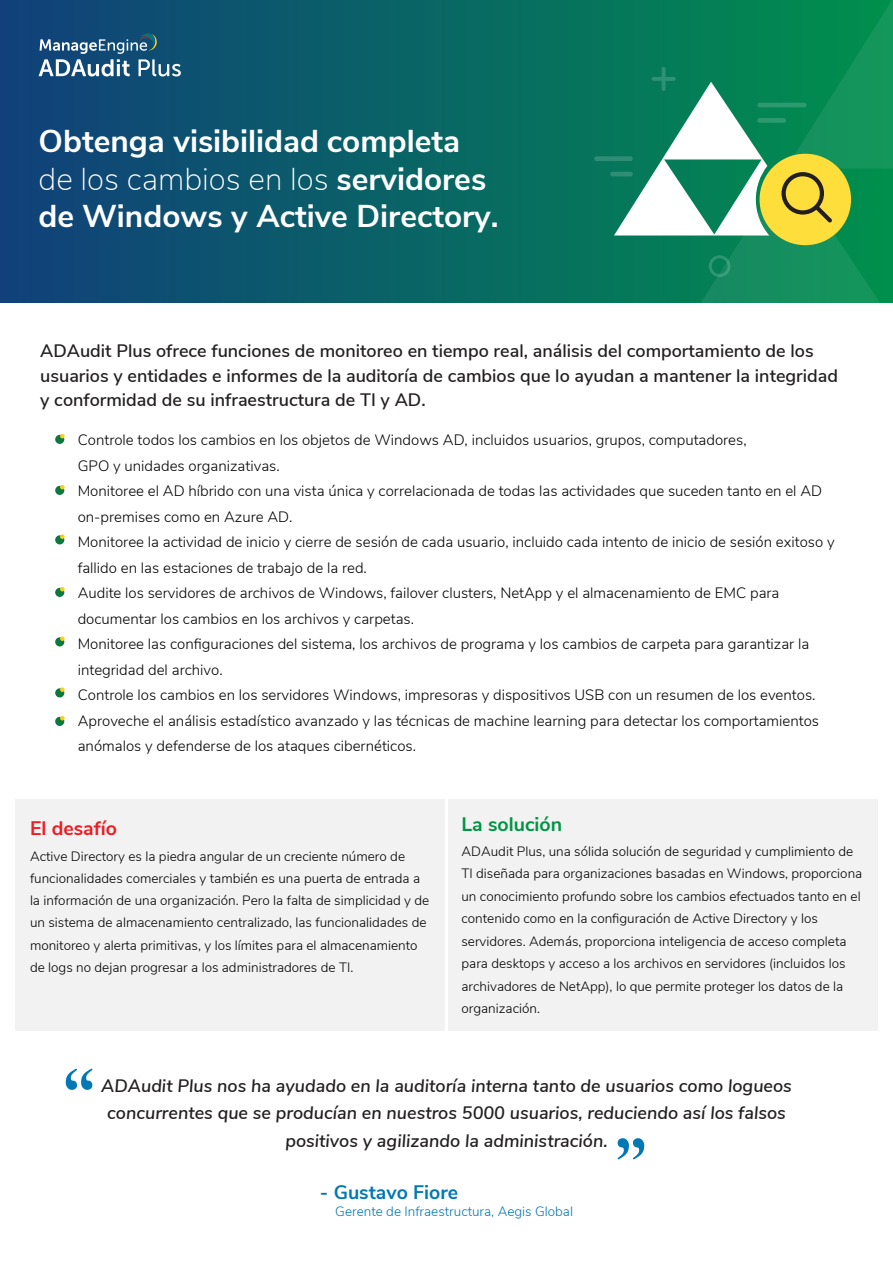
<style>
.page{position:relative;width:893px;height:1263px;background:#fff}
.page>*{position:absolute;margin:0;border:0;box-sizing:border-box;transform-origin:0 0}
.t1{font:700 31.5px/37.8px "Nunito Sans";color:#fff}
.t2{font:700 19.5px "Nunito Sans";color:#0278b5}
.t3{font:700 19.5px "Nunito Sans";color:#009444}
.t4{font:700 19.5px "Nunito Sans";color:#ed1c24}
.t5{font:600 18px/24.6px "Nunito Sans";color:#231f20}
.t6{font:italic 600 18px/27.6px "Nunito Sans";color:#231f20;text-align:center}
.t7{font:300 15px/25.5px "Nunito Sans";color:#000}
.t8{font:300 13.5px/22.5px "Nunito Sans";color:#000}
.t9{font:300 13.5px "Nunito Sans";color:#0278b5}
.s1{font-weight:200}
</style>
<div class="page">
<svg style="left:0;top:0;width:679px;height:303px;background:#0a5d69"></svg>
<svg style="left:679px;top:0;width:214px;height:303px;background:#098b56"></svg>
<div style="left:760px;top:154px;width:91px;height:91px;background:#fede3b;border-radius:50%"></div>
<hr style="left:757px;top:103px;width:50px;height:4px;background:#2c9a6f;border-radius:2px">
<div style="left:757px;top:118px;width:29px;height:5px;background:#2c996f;border-radius:2px"></div>
<div style="left:594px;top:156px;width:39px;height:5px;background:#2f8d76;border-radius:2px"></div>
<svg style="left:610px;top:172px;width:23px;height:4px"></svg>
<svg style="left:614px;top:67px;width:155px;height:168px"></svg>
<svg style="left:709px;top:255px;width:21px;height:22px"></svg>
<svg style="left:781px;top:172px;width:51px;height:51px"></svg>
<svg style="left:39px;top:31px;width:142px;height:45px;background:#427091"></svg>
<div style="left:55px;top:435px;width:9px;height:9px;background:#0b783d;border-radius:50%"></div>
<svg style="left:60px;top:434px;width:5px;height:4px"></svg>
<div style="left:55px;top:486px;width:9px;height:9px;background:#0b783d;border-radius:50%"></div>
<svg style="left:60px;top:485px;width:5px;height:4px"></svg>
<div style="left:55px;top:535px;width:9px;height:9px;background:#0b783d;border-radius:50%"></div>
<svg style="left:60px;top:534px;width:5px;height:5px"></svg>
<div style="left:55px;top:588px;width:9px;height:9px;background:#0b783d;border-radius:50%"></div>
<svg style="left:60px;top:587px;width:5px;height:4px"></svg>
<div style="left:55px;top:637px;width:9px;height:9px;background:#0b783d;border-radius:50%"></div>
<svg style="left:60px;top:636px;width:5px;height:5px"></svg>
<div style="left:55px;top:688px;width:9px;height:9px;background:#0b783d;border-radius:50%"></div>
<svg style="left:60px;top:687px;width:5px;height:5px"></svg>
<div style="left:55px;top:717px;width:9px;height:9px;background:#0b783d;border-radius:50%"></div>
<svg style="left:60px;top:716px;width:5px;height:4px"></svg>
<div style="left:448px;top:799px;width:430px;height:232px;background:#f2f2f2"></div>
<div style="left:15px;top:799px;width:430px;height:232px;background:#f2f2f2"></div>
<svg style="left:66px;top:1068px;width:26px;height:22px"></svg>
<svg style="left:617px;top:1138px;width:27px;height:21px"></svg>
<h1 class="t1" style="left:39px;top:120px;width:462px">Obtenga visibilidad completa <span class="s1">de los cambios en los</span> servidores de Windows y Active Directory.</h1>
<p class="t5" style="left:40px;top:338px;width:799px">ADAudit Plus ofrece funciones de monitoreo en tiempo real, análisis del comportamiento de los usuarios y entidades e informes de la auditoría de cambios que lo ayudan a mantener la integridad y conformidad de su infraestructura de TI y AD.</p>
<p class="t7" style="left:78px;top:426px;width:758px">Controle todos los cambios en los objetos de Windows AD, incluidos usuarios, grupos, computadores,<br>GPO y unidades organizativas.<br>Monitoree el AD híbrido con una vista única y correlacionada de todas las actividades que suceden tanto en el AD on-premises como en Azure AD.<br>Monitoree la actividad de inicio y cierre de sesión de cada usuario, incluido cada intento de inicio de sesión exitoso y fallido en las estaciones de trabajo de la red.<br>Audite los servidores de archivos de Windows, failover clusters, NetApp y el almacenamiento de EMC para documentar los cambios en los archivos y carpetas.<br>Monitoree las configuraciones del sistema, los archivos de programa y los cambios de carpeta para garantizar la integridad del archivo.<br>Controle los cambios en los servidores Windows, impresoras y dispositivos USB con un resumen de los eventos.<br>Aproveche el análisis estadístico avanzado y las técnicas de machine learning para detectar los comportamientos anómalos y defenderse de los ataques cibernéticos.</p>
<h2 class="t4" style="left:30px;top:814px;width:88px">El desafío</h2>
<p class="t8" style="left:30px;top:844px;width:401px">Active Directory es la piedra angular de un creciente número de funcionalidades comerciales y también es una puerta de entrada a la información de una organización. Pero la falta de simplicidad y de un sistema de almacenamiento centralizado, las funcionalidades de monitoreo y alerta primitivas, y los límites para el almacenamiento de logs no dejan progresar a los administradores de TI.</p>
<h2 class="t3" style="left:461px;top:810px;width:102px">La solución</h2>
<p class="t8" style="left:461px;top:839px;width:402px">ADAudit Plus, una sólida solución de seguridad y cumplimiento de TI diseñada para organizaciones basadas en Windows, proporciona un conocimiento profundo sobre los cambios efectuados tanto en el contenido como en la configuración de Active Directory y los servidores. Además, proporciona inteligencia de acceso completa para desktops y acceso a los archivos en servidores (incluidos los archivadores de NetApp), lo que permite proteger los datos de la organización.</p>
<p class="t6" style="left:101px;top:1071px;width:692px">ADAudit Plus nos ha ayudado en la auditoría interna tanto de usuarios como logueos concurrentes que se producían en nuestros 5000 usuarios, reduciendo así los falsos positivos y agilizando la administración.</p>
<h2 class="t2" style="left:320px;top:1178px;width:140px">- Gustavo Fiore</h2>
<p class="t9" style="left:335px;top:1201px;width:239px">Gerente de Infraestructura, Aegis Global</p>
</div>
